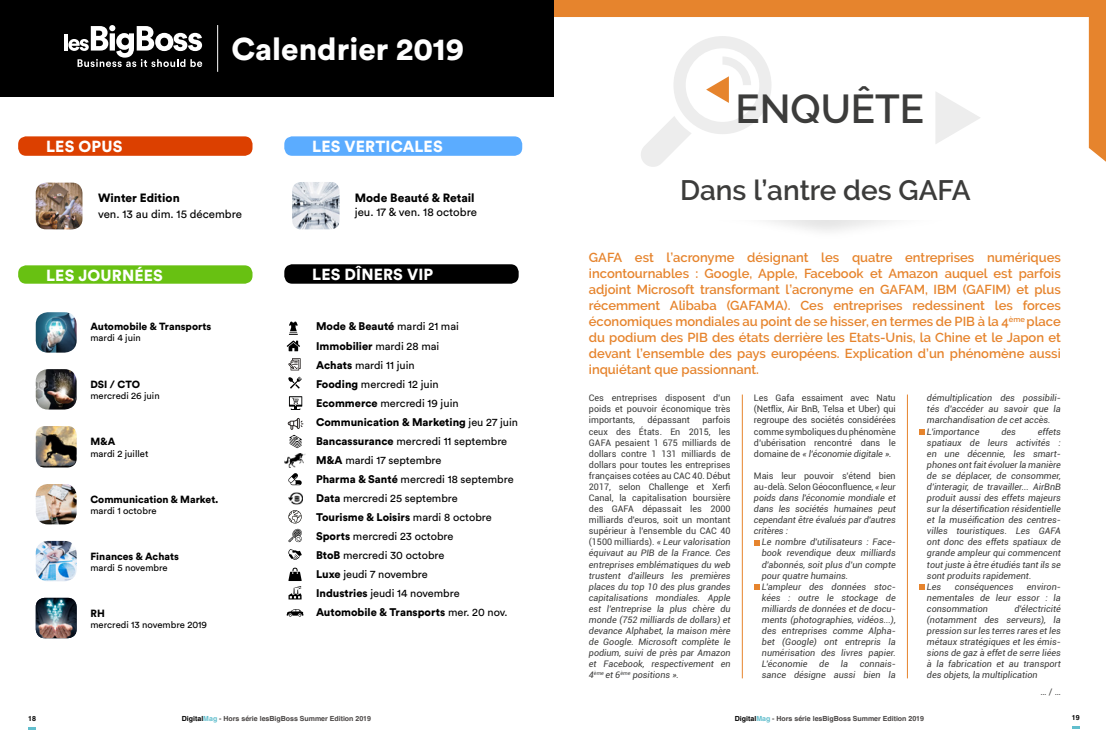
<style>
.page{position:relative;width:1106px;height:738px;background:#fff}
.page>*{position:absolute;margin:0;border:0;box-sizing:border-box;transform-origin:0 0}
.t1{font:600 40.2px "Raleway";color:#3c3c3b}
.t2{font:900 31.2px "Circular Std";color:#fff}
.t3{font:600 28px "Raleway";color:#3c3c3b}
.t4{font:900 15.9px "Circular Std";letter-spacing:.01em;color:#fff}
.t5{font:600 13px/16px "Raleway";color:#e6842d;text-align:justify}
.t6{font:900 11.9px "Circular Std";color:#000}
.t7{font:11.5px "Circular Std";color:#000}
.t8{font:11px/19px "Circular Std";color:#000}
.t9{font:900 10.4px "Circular Std";color:#000}
.t10{font:900 10.3px "Circular Std";color:#000}
.t11{font:9.5px "Circular Std";color:#000}
.t12{font:italic 9px/11.1px "Roboto";color:#3c3c3b;text-align:justify}
.t13{font:9px/11.1px "Roboto";color:#3c3c3b;text-align:justify}
.t14{font:700 7px "Helvetica";color:#484443}
.t15{font:700 7px "Helvetica";color:#000}
.s1{font-weight:900}
.s2{font-style:italic}
.s3{font-style:normal}
.s4{color:#000}
.s5{color:#61becd}
</style>
<div class="page">
<svg style="left:1072px;top:726px;width:7px;height:2px"></svg>
<svg style="left:29px;top:727px;width:7px;height:2px"></svg>
<svg style="left:553px;top:0;width:553px;height:162px"></svg>
<svg style="left:639px;top:36px;width:132px;height:131px"></svg>
<svg style="left:935px;top:91px;width:46px;height:53px"></svg>
<hr style="left:742px;top:394px;width:1px;height:283px;background:#e6842d">
<hr style="left:907px;top:394px;width:1px;height:283px;background:#e6842d">
<svg style="left:754px;top:540px;width:5px;height:5px"></svg>
<svg style="left:754px;top:584px;width:5px;height:5px"></svg>
<svg style="left:919px;top:429px;width:5px;height:5px"></svg>
<svg style="left:919px;top:584px;width:5px;height:5px"></svg>
<div style="left:284px;top:264px;width:234px;height:19px;background:#000;border-radius:8px"></div>
<div style="left:0;top:0;width:553px;height:97px;background:#000"></div>
<div style="left:18px;top:265px;width:234px;height:18px;background:#68c112;border-radius:8px"></div>
<div style="left:18px;top:136px;width:234px;height:20px;background:#dc4000;border-radius:8px"></div>
<div style="left:284px;top:136px;width:238px;height:20px;background:#5bacff;border-radius:8px"></div>
<img style="left:36px;top:312px;width:41px;height:40px">
<img style="left:36px;top:369px;width:41px;height:40px">
<img style="left:36px;top:484px;width:41px;height:40px">
<img style="left:36px;top:540px;width:41px;height:41px">
<img style="left:292px;top:182px;width:47px;height:47px">
<img style="left:36px;top:182px;width:46px;height:47px">
<svg style="left:288px;top:376px;width:14px;height:12px"></svg>
<svg style="left:289px;top:396px;width:13px;height:13px"></svg>
<svg style="left:288px;top:567px;width:14px;height:32px"></svg>
<svg style="left:288px;top:473px;width:14px;height:12px"></svg>
<svg style="left:288px;top:492px;width:14px;height:49px"></svg>
<svg style="left:288px;top:549px;width:14px;height:10px"></svg>
<svg style="left:289px;top:321px;width:9px;height:13px"></svg>
<svg style="left:287px;top:609px;width:16px;height:7px"></svg>
<svg style="left:287px;top:340px;width:13px;height:11px"></svg>
<svg style="left:288px;top:418px;width:15px;height:30px"></svg>
<hr style="left:64px;top:34px;width:4px;height:16px;background:#fff">
<svg style="left:68px;top:25px;width:134px;height:42px"></svg>
<hr style="left:217px;top:25px;width:1px;height:47px;background:#fff">
<img style="left:36px;top:597px;width:41px;height:40px">
<img style="left:36px;top:426px;width:41px;height:41px">
<img style="left:284px;top:453px;width:22px;height:14px">
<svg style="left:288px;top:358px;width:12px;height:12px"></svg>
<h2 class="t2" style="left:231px;top:28px;width:234px">Calendrier 2019</h2>
<h3 class="t4" style="left:46px;top:136px;width:78px">LES OPUS</h3>
<h3 class="t4" style="left:312px;top:136px;width:132px">LES VERTICALES</h3>
<h3 class="t6" style="left:98px;top:190px;width:83px">Winter Edition</h3>
<p class="t7" style="left:98px;top:206px;width:145px">ven. 13 au dim. 15 décembre</p>
<h3 class="t4" style="left:46px;top:264px;width:118px">LES JOURNÉES</h3>
<h3 class="t6" style="left:355px;top:190px;width:121px">Mode Beauté &amp; Retail</h3>
<p class="t7" style="left:355px;top:205px;width:124px">jeu. 17 &amp; ven. 18 octobre</p>
<h3 class="t4" style="left:312px;top:263px;width:122px">LES DÎNERS VIP</h3>
<p class="t10" style="left:90px;top:319px;width:122px">Automobile &amp; Transports</p>
<p class="t11" style="left:90px;top:332px;width:52px">mardi 4 juin</p>
<p class="t8" style="left:316px;top:317px;width:203px"><span class="s1">Mode &amp; Beauté</span> mardi 21 mai<br><span class="s1">Immobilier</span> mardi 28 mai<br><span class="s1">Achats</span> mardi 11 juin<br><span class="s1">Fooding</span> mercredi 12 juin<br><span class="s1">Ecommerce</span> mercredi 19 juin<br><span class="s1">Communication &amp; Marketing</span> jeu 27 juin<br><span class="s1">Bancassurance</span> mercredi 11 septembre<br><span class="s1">M&amp;A</span> mardi 17 septembre<br><span class="s1">Pharma &amp; Santé</span> mercredi 18 septembre<br><span class="s1">Data</span> mercredi 25 septembre<br><span class="s1">Tourisme &amp; Loisirs</span> mardi 8 octobre<br><span class="s1">Sports</span> mercredi 23 octobre<br><span class="s1">BtoB</span> mercredi 30 octobre<br><span class="s1">Luxe</span> jeudi 7 novembre<br><span class="s1">Industries</span> jeudi 14 novembre<br><span class="s1">Automobile &amp; Transports</span> mer. 20 nov.</p>
<p class="t10" style="left:90px;top:377px;width:51px">DSI / CTO</p>
<p class="t11" style="left:90px;top:390px;width:71px">mercredi 26 juin</p>
<p class="t10" style="left:90px;top:434px;width:26px">M&amp;A</p>
<p class="t11" style="left:90px;top:447px;width:59px">mardi 2 juillet</p>
<p class="t10" style="left:90px;top:492px;width:130px">Communication &amp; Market.</p>
<p class="t11" style="left:90px;top:504px;width:68px">mardi 1 octobre</p>
<p class="t10" style="left:90px;top:548px;width:90px">Finances &amp; Achats</p>
<p class="t11" style="left:90px;top:561px;width:79px">mardi 5 novembre</p>
<p class="t9" style="left:90px;top:605px;width:16px">RH</p>
<p class="t11" style="left:90px;top:618px;width:118px">mercredi 13 novembre 2019</p>
<h1 class="t1" style="left:735px;top:86px;width:190px">ENQUÊTE</h1>
<h3 class="t3" style="left:680px;top:173px;width:292px">Dans l’antre des GAFA</h3>
<p class="t5" style="left:589px;top:249px;width:473px">GAFA est l’acronyme désignant les quatre entreprises numériques incontournables : Google, Apple, Facebook et Amazon auquel est parfois adjoint Microsoft transformant l’acronyme en GAFAM, IBM (GAFIM) et plus récemment Alibaba (GAFAMA). Ces entreprises redessinent les forces économiques mondiales au point de se hisser, en termes de PIB à la 4<sup>ème</sup> place du podium des PIB des états derrière les Etats-Unis, la Chine et le Japon et devant l’ensemble des pays européens. Explication d’un phénomène aussi inquiétant que passionnant.</p>
<p class="t13" style="left:589px;top:392px;width:143px">Ces entreprises disposent d’un poids et pouvoir économique très importants,</p>
<p class="t13" style="left:754px;top:392px;width:143px">Les Gafa essaiment avec Natu (Netflix, Air BnB, Telsa et Uber) qui regroupe des sociétés considérées comme symboliques du phénomène d’ubérisation rencontré dans le domaine de <span class="s2">« l’économie digitale ».</span></p>
<p class="t12" style="left:754px;top:469px;width:143px"><span class="s3">Mais leur pouvoir s’étend bien au-delà. Selon Géoconfluence,</span> « leur poids dans l'économie mondiale et dans les sociétés humaines peut cependant être évalués par d'autres critères :</p>
<p class="t12" style="left:761px;top:536px;width:136px;text-align:left">Le nombre d'utilisateurs : Face&shy;book revendique deux milliards d'abonnés, soit plus d'un compte pour quatre humains.<br>L'ampleur des données stoc&shy;kées : outre le stockage de milliards de données et de docu&shy;ments (photographies, vidéos...), des entreprises comme Alpha&shy;bet (Google) ont entrepris la numérisation des livres papier.<br>L'économie</p>
<p class="t12" style="left:927px;top:392px;width:135px;text-align:left">démultiplication des possibili&shy;tés d'accéder au savoir que la marchandisation de cet accès.<br>L'importance</p>
<p class="t12" style="left:589px;top:414px;width:143px;text-indent:113px"><span class="s3">parfois ceux des États. En 2015, les GAFA pesaient 1 675 milliards de dollars contre 1 131 milliards de dollars pour toutes les entreprises françaises cotées au CAC 40. Début 2017, selon Challenge et Xerfi Canal, la capitalisation boursière des GAFA dépassait les 2000 milliards d'euros, soit un montant supérieur à l'ensemble du CAC 40 (1500 milliards).</span> « Leur valorisation équivaut au PIB de la France. Ces entreprises emblématiques du web trustent d'ailleurs les premières places du top 10 des plus grandes capitalisations mondiales. Apple est l'entreprise la plus chère du monde (752 milliards de dollars) et devance Alphabet, la maison mère de Google. Microsoft complète le podium, suivi de près par Amazon et Facebook, respectivement en 4<sup>ème</sup> et 6<sup>ème</sup> positions ».</p>
<p class="t13" style="left:647px;top:414px;width:44px">dépassant</p>
<p class="t12" style="left:927px;top:425px;width:135px;text-align:left;text-indent:111px">effets spatiaux de leurs activités : en une décennie, les smart&shy;phones ont fait évoluer la manière de se déplacer, de consommer, d'interagir, de travailler... AirBnB produit aussi des effets majeurs sur la désertification résidentielle et la muséification des centres&shy;villes touristiques. Les GAFA ont donc des effets spatiaux de grande ampleur qui commencent tout juste à être étudiés tant ils se sont produits rapidement.<br>Les</p>
<p class="t12" style="left:1001px;top:425px;width:16px">des</p>
<p class="t12" style="left:927px;top:580px;width:135px;text-indent:100px">environ&shy;nementales de leur essor : la consommation</p>
<p class="t12" style="left:954px;top:580px;width:60px">conséquences</p>
<p class="t12" style="left:927px;top:602px;width:135px;text-indent:87px">d'électricité (notamment des serveurs), la pression sur les terres rares et les métaux stratégiques et les émis&shy;sions de gaz à effet de serre liées à la fabrication et au transport des objets, la multiplication</p>
<p class="t13" style="left:1040px;top:685px;width:22px">… / …</p>
<p class="t12" style="left:762px;top:657px;width:135px;text-align:right">connais-<br>sance désigne aussi bien la</p>
<p class="t12" style="left:819px;top:657px;width:11px">de</p>
<p class="t12" style="left:840px;top:657px;width:9px">la</p>
<p class="t15" style="left:28px;top:713px;width:9px">18</p>
<p class="t15" style="left:1072px;top:712px;width:9px">19</p>
<p class="t14" style="left:182px;top:713px;width:191px"><span class="s4">Digital</span><span class="s5">Mag</span> - Hors série lesBigBoss Summer Edition 2019</p>
<p class="t14" style="left:735px;top:713px;width:191px"><span class="s4">Digital</span><span class="s5">Mag</span> - Hors série lesBigBoss Summer Edition 2019</p>
</div>
